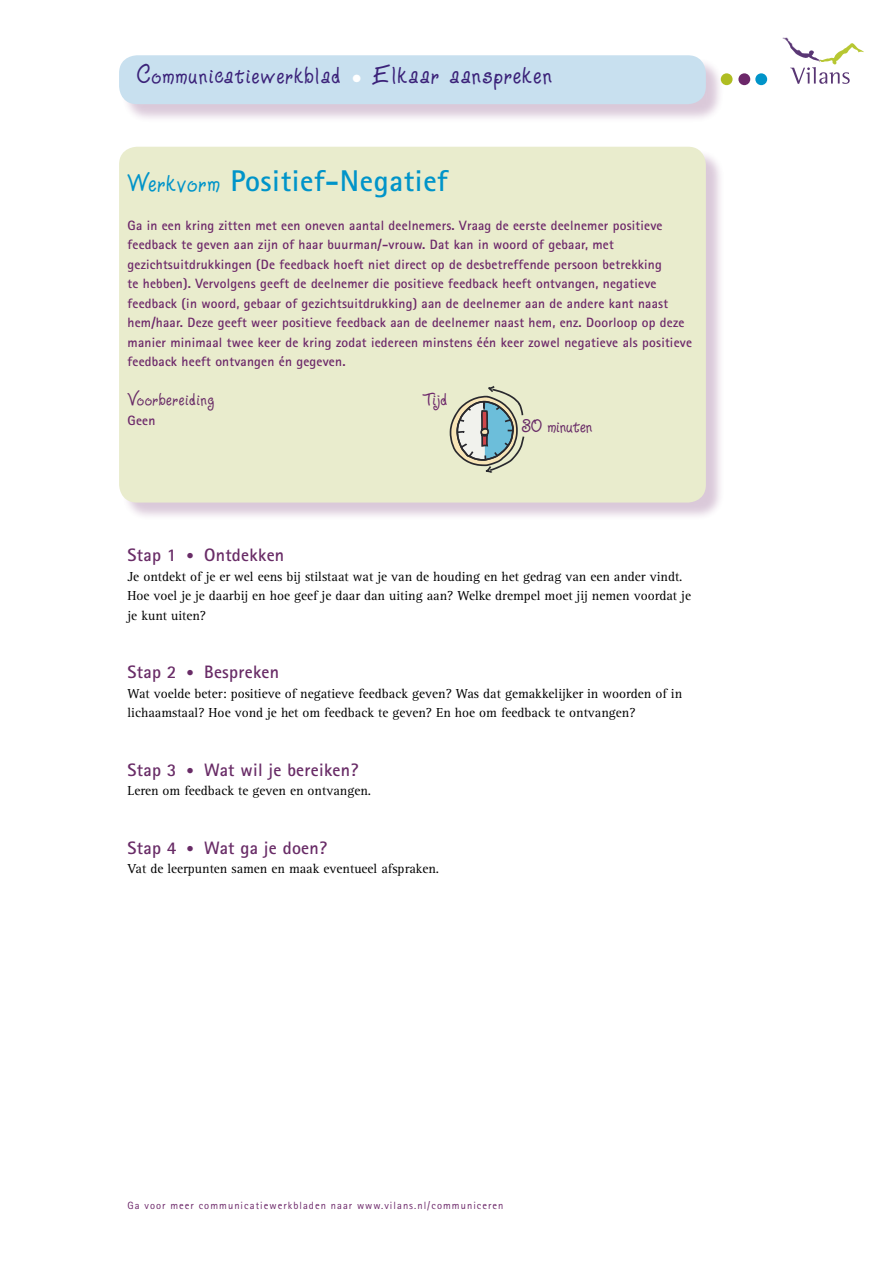
<style>
.page{position:relative;width:893px;height:1263px;background:#fff}
.page>*{position:absolute;margin:0;border:0;box-sizing:border-box;transform-origin:0 0}
.t1{font:700 30px "Rotis Sans Serif";letter-spacing:.02em;color:#0094c9}
.t2{font:28.5px "Ziggy Zoe";letter-spacing:.06em;color:#3b2279}
.t3{font:21px "Ziggy Zoe";letter-spacing:.05em;color:#692c67}
.t4{font:21px "Ziggy Zoe";letter-spacing:.015em;color:#692c67}
.t5{font:21px "Ziggy Zoe";color:#6c2769}
.t6{font:700 18px "Rotis Sans Serif";letter-spacing:.015em;color:#692c67}
.t7{font:700 13.5px/19.5px "Rotis Sans Serif";letter-spacing:.015em;color:#6c2769}
.t8{font:13.5px/19.5px "Rotis Serif";color:#000}
.t9{font:10.5px "Rotis Sans Serif";letter-spacing:.1em;color:#6c2769}
.s1{font-size:30px}
.s2{font-family:"Ziggy Zoe";font-weight:400}
.s3{font-size:15px}
</style>
<div class="page">
<svg style="left:783px;top:38px;width:81px;height:46px"></svg>
<div style="left:121px;top:58px;width:603px;height:65px;background:#6c2769;opacity:.25"></div>
<div style="left:119px;top:55px;width:587px;height:49px;background:#c8e0ef;border-radius:18px"></div>
<div style="left:721px;top:73px;width:12px;height:12px;background:#afbd22;border-radius:50%"></div>
<div style="left:738px;top:73px;width:12px;height:12px;background:#6c2769;border-radius:50%"></div>
<div style="left:755px;top:73px;width:12px;height:12px;background:#0094c9;border-radius:50%"></div>
<div style="left:121px;top:149px;width:603px;height:372px;background:#6c2769;opacity:.25"></div>
<div style="left:119px;top:147px;width:587px;height:356px;background:#e9eccd;border-radius:18px"></div>
<svg style="left:450px;top:386px;width:74px;height:87px"></svg>
<h2 class="t2" style="left:137px;top:62px;width:416px">Communicatiewerkblad <sub>•</sub> <span class="s1">Elkaar aanspreken</span></h2>
<h1 class="t1" style="left:128px;top:161px;width:322px"><span class="s2">Werkvorm</span> Positief-Negatief</h1>
<p class="t7" style="left:128px;top:215px;width:566px">Ga in een kring zitten met een oneven aantal deelnemers. Vraag de eerste deelnemer positieve feedback te geven aan zijn of haar buurman/-vrouw. Dat kan in woord of gebaar, met gezichtsuitdrukkingen (De feedback hoeft niet direct op de desbetreffende persoon betrekking<br>te hebben). Vervolgens geeft de deelnemer die positieve feedback heeft ontvangen, negatieve feedback (in woord, gebaar of gezichtsuitdrukking) aan de deelnemer aan de andere kant naast hem/haar. Deze geeft weer positieve feedback aan de deelnemer naast hem, enz. Doorloop op deze manier minimaal twee keer de kring zodat iedereen minstens één keer zowel negatieve als positieve feedback heeft ontvangen én gegeven.</p>
<h3 class="t3" style="left:128px;top:389px;width:88px">Voorbereiding</h3>
<p class="t7" style="left:128px;top:410px;width:29px">Geen</p>
<h3 class="t5" style="left:423px;top:389px;width:26px">Tijd</h3>
<h3 class="t4" style="left:522px;top:416px;width:72px">30 minuten</h3>
<h3 class="t6" style="left:128px;top:544px;width:158px">Stap 1 <span class="s3">•</span> Ontdekken</h3>
<p class="t8" style="left:128px;top:567px;width:565px">Je ontdekt of je er wel eens bij stilstaat wat je van de houding en het gedrag van een ander vindt.<br>Hoe voel je je daarbij en hoe geef je daar dan uiting aan? Welke drempel moet jij nemen voordat je je kunt uiten?</p>
<h3 class="t6" style="left:128px;top:661px;width:153px">Stap 2 <span class="s3">•</span> Bespreken</h3>
<p class="t8" style="left:128px;top:684px;width:556px">Wat voelde beter: positieve of negatieve feedback geven? Was dat gemakkelijker in woorden of in lichaamstaal? Hoe vond je het om feedback te geven? En hoe om feedback te ontvangen?</p>
<h3 class="t6" style="left:128px;top:758px;width:232px">Stap 3 <span class="s3">•</span> Wat wil je bereiken?</h3>
<p class="t8" style="left:128px;top:781px;width:245px">Leren om feedback te geven en ontvangen.</p>
<h3 class="t6" style="left:128px;top:836px;width:201px">Stap 4 <span class="s3">•</span> Wat ga je doen?</h3>
<p class="t8" style="left:128px;top:859px;width:313px">Vat de leerpunten samen en maak eventueel afspraken.</p>
<p class="t9" style="left:128px;top:1199px;width:377px">Ga voor meer communicatiewerkbladen naar www.vilans.nl/communiceren</p>
</div>
